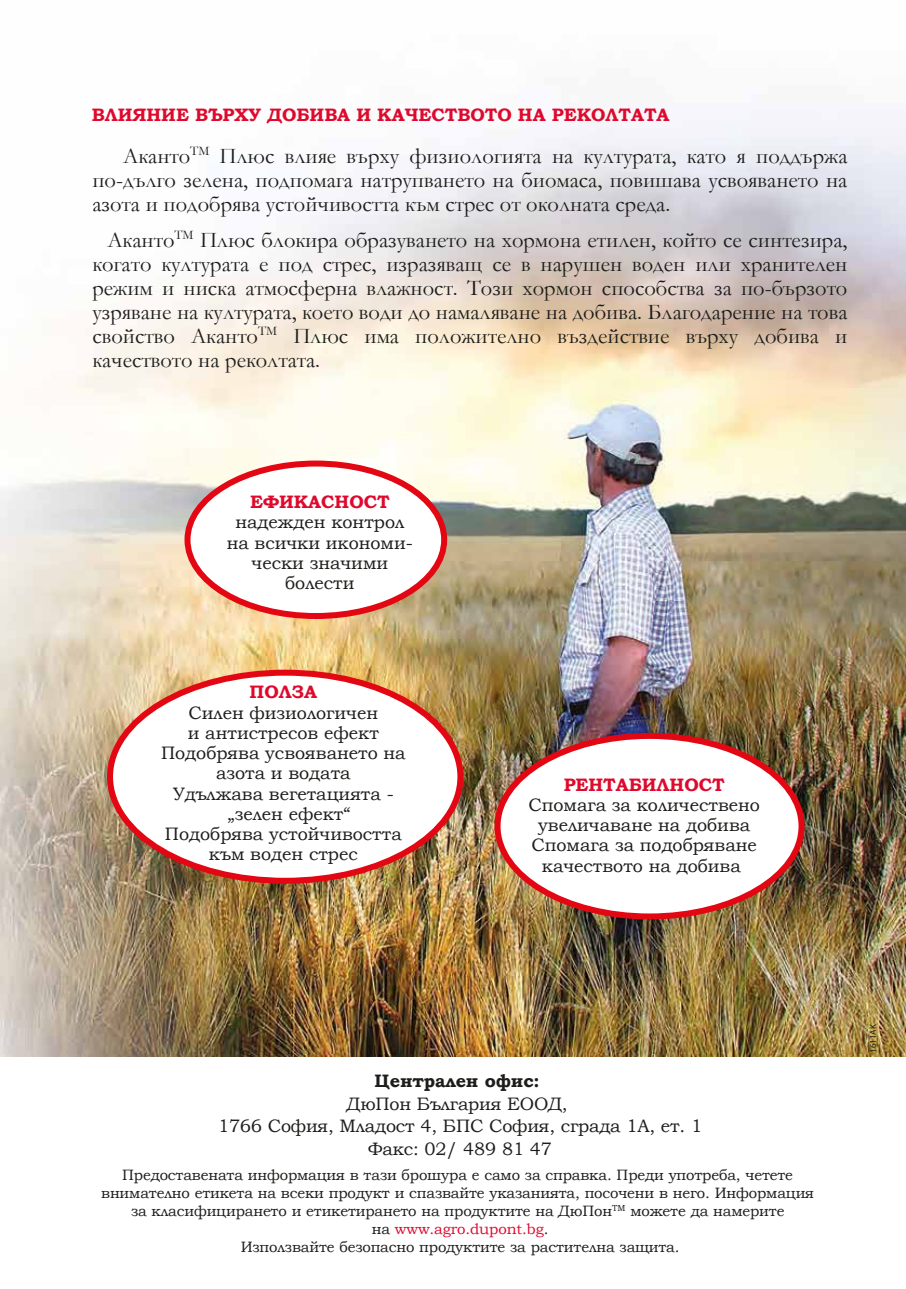
<style>
.page{position:relative;width:906px;height:1289px;background:#fff}
.page>*{position:absolute;margin:0;border:0;box-sizing:border-box;transform-origin:0 0}
.t1{font:22.5px/24px "Garamond";color:#1d1d1b;text-align:justify}
.t2{font:18px/20.2px "Bookman Old Style";color:#1d1d1b;text-align:center}
.t3{font:700 18px "Bookman Old Style";color:#de092c}
.t4{font:700 18px "Bookman Old Style";letter-spacing:-.01em;color:#1d1d1b}
.t5{font:15px/18px "Bookman Old Style";letter-spacing:-.01em;color:#1d1d1b;text-align:center}
.t6{font:9px "Myriad Pro";color:#1d1d1b}
.s1{color:#de092c}
</style>
<div class="page">
<img style="left:0;top:111px;width:906px;height:946px">
<div style="left:187px;top:463px;width:257px;height:153px;background:#fff;border-radius:50%"></div>
<div style="left:184px;top:460px;width:263px;height:159px;border:6px solid #e30613;border-radius:50%"></div>
<div style="left:110px;top:672px;width:350px;height:208px;background:#fff;border-radius:50%"></div>
<div style="left:107px;top:669px;width:356px;height:214px;border:6px solid #e30613;border-radius:50%"></div>
<div style="left:497px;top:736px;width:304px;height:180px;background:#fff;border-radius:50%"></div>
<div style="left:494px;top:733px;width:310px;height:186px;border:6px solid #e30613;border-radius:50%"></div>
<p class="t3" style="left:92px;top:102px;width:579px">ВЛИЯНИЕ ВЪРХУ ДОБИВА И КАЧЕСТВОТО НА РЕКОЛТАТА</p>
<p class="t1" style="left:92px;top:143px;width:756px;text-indent:31px">Аканто<sup>ТМ</sup> Плюс влияе върху физиологията на културата, като я поддържа по-дълго зелена, подпомага натрупването на биомаса, повишава усвояването на азота и подобрява устойчивостта към стрес от околната среда.</p>
<p class="t1" style="left:92px;top:227px;width:756px;text-indent:15px">Аканто<sup>ТМ</sup> Плюс блокира образуването на хормона етилен, който се синтезира, когато културата е под стрес, изразяващ се в нарушен воден или хранителен режим и ниска атмосферна влажност. Този хормон способства за по-бързото узряване на културата, което води до намаляване на добива. Благодарение на това свойство Аканто<sup>ТМ</sup> Плюс има положително въздействие върху добива и качеството на реколтата.</p>
<p class="t3" style="left:250px;top:489px;width:141px">ЕФИКАСНОСТ</p>
<p class="t2" style="left:227px;top:512px;width:188px">надежден контрол на всички икономи&shy;чески значими болести</p>
<p class="t3" style="left:250px;top:679px;width:69px">ПОЛЗА</p>
<p class="t2" style="left:188px;top:702px;width:191px">Силен физиологичен</p>
<p class="t2" style="left:188px;top:722px;width:192px">и антистресов ефект</p>
<p class="t2" style="left:161px;top:743px;width:246px">Подобрява усвояването на</p>
<p class="t2" style="left:216px;top:763px;width:136px">азота и водата</p>
<p class="t2" style="left:173px;top:783px;width:223px">Удължава вегетацията -</p>
<p class="t2" style="left:227px;top:803px;width:125px">„зелен ефект“</p>
<p class="t2" style="left:165px;top:824px;width:238px">Подобрява устойчивостта</p>
<p class="t2" style="left:209px;top:844px;width:150px">към воден стрес</p>
<p class="t3" style="left:564px;top:771px;width:162px">РЕНТАБИЛНОСТ</p>
<p class="t2" style="left:528px;top:794px;width:233px">Спомага за количествено увеличаване на добива<br>Спомага за подобряване качеството на добива</p>
<p class="t4" style="left:374px;top:1068px;width:167px">Централен офис:</p>
<p class="t2" style="left:218px;top:1092px;width:486px;line-height:22.5px">ДюПон България ЕООД,<br>1766 София, Младост 4, БПС София, сграда 1А, ет. 1<br>Факс: 02/ 489 81 47</p>
<p class="t5" style="left:101px;top:1166px;width:714px">Предоставената информация в тази брошура е само за справка. Преди употреба, четете внимателно етикета на всеки продукт и спазвайте указанията, посочени в него. Информация за класифицирането и етикетирането на продуктите на ДюПон<sup>ТМ</sup> можете да намерите<br>на <span class="s1">www.agro.dupont.bg</span>.<br>Използвайте безопасно продуктите за растителна защита.</p>
<p class="t6" style="left:867px;top:1053px;width:30px;rotate:-90deg">1611AK</p>
</div>
